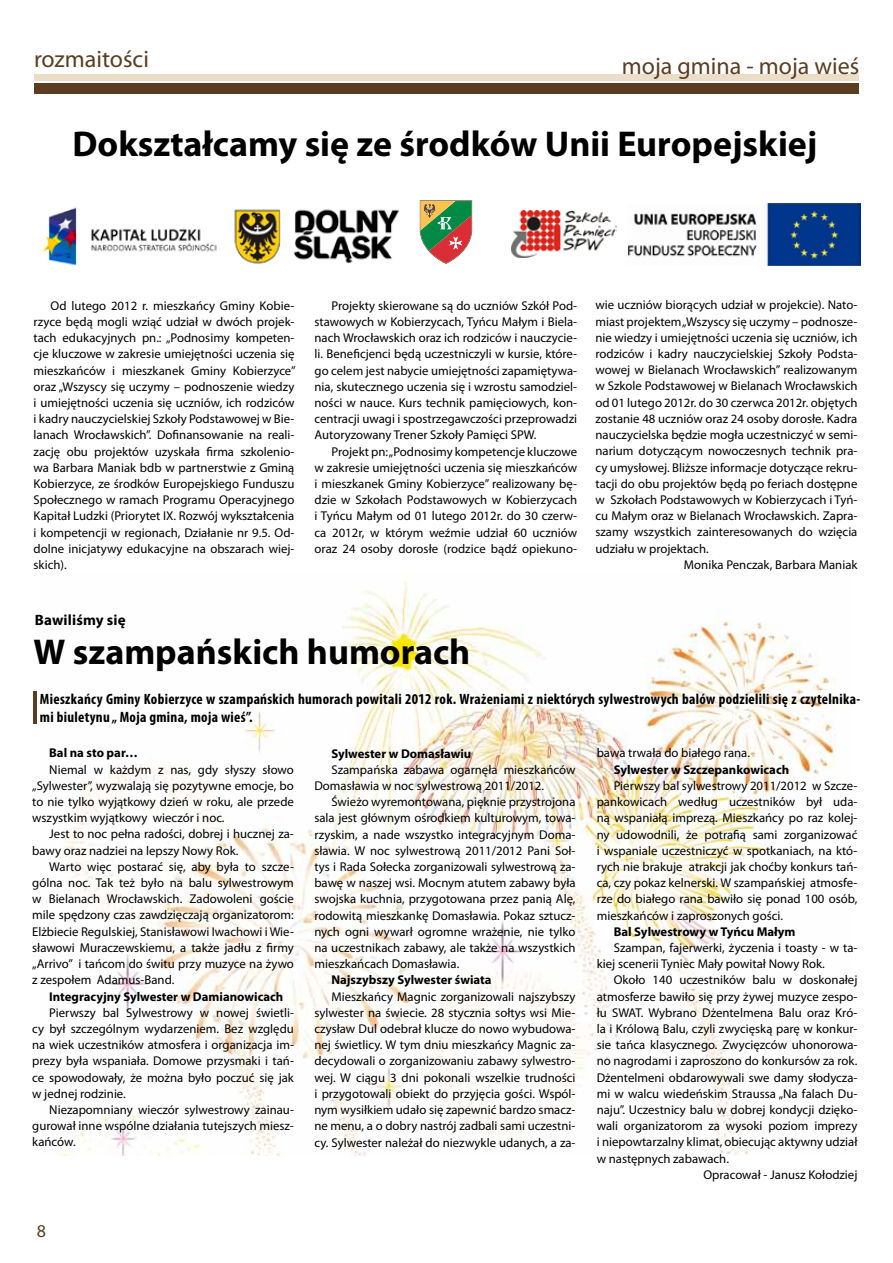
<style>
.page{position:relative;width:893px;height:1263px;background:#fff}
.page>*{position:absolute;margin:0;border:0;box-sizing:border-box;transform-origin:0 0}
.t1{font:700 36px "Myriad Pro";color:#000}
.t2{font:24px "Myriad Pro";color:#5c3d21}
.t3{font:18px "Myriad Pro";color:#5c3d21}
.t4{font:700 condensed 15px/18px "Myriad Pro";letter-spacing:.02em;color:#000}
.t5{font:700 15px "Myriad Pro";letter-spacing:.01em;color:#000}
.t6{font:12.75px/16.2px "Myriad Pro";color:#000;text-align:justify}
.t7{font:700 12.75px "Myriad Pro";color:#000}
</style>
<div class="page">
<div style="left:34px;top:83px;width:825px;height:10px;background:#5c3d21"></div>
<div style="left:34px;top:75px;width:825px;height:6px;background:#ebdec9"></div>
<img style="left:58px;top:582px;width:778px;height:573px">
<hr style="left:33px;top:692px;width:3px;height:32px;background:#5c3d21">
<img style="left:41px;top:207px;width:176px;height:59px">
<img style="left:628px;top:203px;width:232px;height:62px">
<svg style="left:419px;top:200px;width:54px;height:64px"></svg>
<img style="left:234px;top:209px;width:165px;height:55px">
<img style="left:511px;top:211px;width:105px;height:47px">
<h2 class="t2" style="left:34px;top:44px;width:116px">rozmaitości</h2>
<h2 class="t2" style="left:622px;top:52px;width:239px">moja gmina - moja wieś</h2>
<h1 class="t1" style="left:73px;top:120px;width:746px">Dokształcamy się ze środków Unii Europejskiej</h1>
<p class="t6" style="left:34px;top:297px;width:263px;text-indent:17px">Od lutego 2012 r. mieszkańcy Gminy Kobie&shy;rzyce będą mogli wziąć udział w dwóch projek&shy;tach edukacyjnych pn.: „Podnosimy kompeten&shy;cje kluczowe w zakresie umiejętności uczenia się mieszkańców i mieszkanek Gminy Kobierzyce” oraz „Wszyscy się uczymy – podnoszenie wiedzy i umiejętności uczenia się uczniów, ich rodziców i kadry nauczycielskiej Szkoły Podstawowej w Bie&shy;lanach Wrocławskich”. Dofinansowanie na reali&shy;zację obu projektów uzyskała firma szkolenio&shy;wa Barbara Maniak bdb w partnerstwie z Gminą Kobierzyce, ze środków Europejskiego Funduszu Społecznego w ramach Programu Operacyjnego Kapitał Ludzki (Priorytet IX. Rozwój wykształcenia i kompetencji w regionach, Działanie nr 9.5. Od&shy;dolne inicjatywy edukacyjne na obszarach wiej&shy;skich).</p>
<p class="t6" style="left:315px;top:297px;width:264px;text-indent:17px">Projekty skierowane są do uczniów Szkół Pod&shy;stawowych w Kobierzycach, Tyńcu Małym i Biela&shy;nach Wrocławskich oraz ich rodziców i nauczycie&shy;li. Beneficjenci będą uczestniczyli w kursie, które&shy;go celem jest nabycie umiejętności zapamiętywa&shy;nia, skutecznego uczenia się i wzrostu samodziel&shy;ności w nauce. Kurs technik pamięciowych, kon&shy;centracji uwagi i spostrzegawczości przeprowadzi Autoryzowany Trener Szkoły Pamięci SPW.</p>
<p class="t6" style="left:315px;top:443px;width:264px;text-indent:17px">Projekt pn: „Podnosimy kompetencje kluczowe w zakresie umiejętności uczenia się mieszkańców i mieszkanek Gminy Kobierzyce” realizowany bę&shy;dzie w Szkołach Podstawowych w Kobierzycach i Tyńcu Małym od 01 lutego 2012r. do 30 czerw&shy;ca 2012r, w którym weźmie udział 60 uczniów oraz 24 osoby dorosłe (rodzice bądź opiekuno-</p>
<p class="t5" style="left:35px;top:610px;width:92px">Bawiliśmy się</p>
<h1 class="t1" style="left:34px;top:629px;width:438px">W szampańskich humorach</h1>
<p class="t6" style="left:595px;top:297px;width:263px">wie uczniów biorących udział w projekcie). Nato-</p>
<p class="t6" style="left:595px;top:313px;width:263px">miast projektem „Wszyscy się uczymy – podnosze-</p>
<p class="t6" style="left:595px;top:329px;width:264px">nie wiedzy i umiejętności uczenia się uczniów, ich</p>
<p class="t6" style="left:595px;top:345px;width:263px">rodziców i kadry nauczycielskiej Szkoły Podsta-</p>
<p class="t6" style="left:595px;top:362px;width:263px">wowej w Bielanach Wrocławskich” realizowanym</p>
<p class="t6" style="left:595px;top:378px;width:264px">w Szkole Podstawowej w Bielanach Wrocławskich</p>
<p class="t6" style="left:595px;top:394px;width:263px">od 01 lutego 2012r. do 30 czerwca 2012r. objętych</p>
<p class="t6" style="left:595px;top:410px;width:263px">zostanie 48 uczniów oraz 24 osoby dorosłe. Kadra</p>
<p class="t6" style="left:595px;top:426px;width:264px">nauczycielska będzie mogła uczestniczyć w semi-</p>
<p class="t6" style="left:595px;top:443px;width:263px">narium dotyczącym nowoczesnych technik pra-</p>
<p class="t6" style="left:595px;top:459px;width:263px">cy umysłowej. Bliższe informacje dotyczące rekru-</p>
<p class="t6" style="left:595px;top:475px;width:263px">tacji do obu projektów będą po feriach dostępne</p>
<p class="t6" style="left:595px;top:491px;width:263px">w Szkołach Podstawowych w Kobierzycach i Tyń-</p>
<p class="t6" style="left:595px;top:507px;width:263px">cu Małym oraz w Bielanach Wrocławskich. Zapra-</p>
<p class="t6" style="left:595px;top:524px;width:263px">szamy wszystkich zainteresowanych do wzięcia</p>
<p class="t6" style="left:595px;top:540px;width:115px">udziału w projektach.</p>
<p class="t6" style="left:684px;top:556px;width:175px">Monika Penczak, Barbara Maniak</p>
<p class="t4" style="left:40px;top:690px;width:822px">Mieszkańcy Gminy Kobierzyce w szampańskich humorach powitali 2012 rok. Wrażeniami z niektórych sylwestrowych balów podzielili się z czytelnika&shy;mi biuletynu „ Moja gmina, moja wieś”.</p>
<p class="t7" style="left:49px;top:745px;width:90px">Bal na sto par…</p>
<p class="t6" style="left:32px;top:761px;width:263px;text-indent:17px">Niemal w każdym z nas, gdy słyszy słowo „Sylwester”, wyzwalają się pozytywne emocje, bo to nie tylko wyjątkowy dzień w roku, ale przede wszystkim wyjątkowy wieczór i noc.</p>
<p class="t6" style="left:32px;top:826px;width:263px;text-indent:17px">Jest to noc pełna radości, dobrej i hucznej za&shy;bawy oraz nadziei na lepszy Nowy Rok.</p>
<p class="t6" style="left:32px;top:858px;width:263px;text-indent:17px">Warto więc postarać się, aby była to szcze&shy;gólna noc. Tak też było na balu sylwestrowym w Bielanach Wrocławskich. Zadowoleni goście mile spędzony czas zawdzięczają organizatorom:<br>Elżbiecie Regulskiej, Stanisławowi Iwachowi i Wie&shy;sławowi Muraczewskiemu, a także jadłu z firmy „Arrivo” i tańcom do świtu przy muzyce na żywo z zespołem Adamus-Band.</p>
<p class="t7" style="left:49px;top:988px;width:236px">Integracyjny Sylwester w Damianowicach</p>
<p class="t6" style="left:32px;top:1004px;width:263px;text-indent:17px">Pierwszy bal Sylwestrowy w nowej świetli&shy;cy był szczególnym wydarzeniem. Bez względu na wiek uczestników atmosfera i organizacja im&shy;prezy była wspaniała. Domowe przysmaki i tań&shy;ce spowodowały, że można było poczuć się jak w jednej rodzinie.</p>
<p class="t6" style="left:32px;top:1101px;width:263px;text-indent:17px">Niezapomniany wieczór sylwestrowy zainau&shy;gurował inne wspólne działania tutejszych miesz&shy;kańców.</p>
<p class="t6" style="left:597px;top:745px;width:155px">bawa trwała do białego rana.</p>
<p class="t7" style="left:614px;top:761px;width:177px">Sylwester w Szczepankowicach</p>
<p class="t6" style="left:597px;top:777px;width:262px;text-indent:17px">Pierwszy bal sylwestrowy 2011/2012 w Szcze&shy;pankowicach według uczestników był uda&shy;ną wspaniałą imprezą. Mieszkańcy po raz kolej&shy;ny udowodnili, że potrafią sami zorganizować i wspaniale uczestniczyć w spotkaniach, na któ&shy;rych nie brakuje atrakcji jak choćby konkurs tań&shy;ca, czy pokaz kelnerski. W szampańskiej atmosfe&shy;rze do białego rana bawiło się ponad 100 osób, mieszkańców i zaproszonych gości.</p>
<p class="t7" style="left:614px;top:923px;width:183px">Bal Sylwestrowy w Tyńcu Małym</p>
<p class="t6" style="left:597px;top:939px;width:262px;text-indent:17px">Szampan, fajerwerki, życzenia i toasty - w ta&shy;kiej scenerii Tyniec Mały powitał Nowy Rok.</p>
<p class="t6" style="left:614px;top:972px;width:245px">Około 140 uczestników balu w doskonałej</p>
<p class="t6" style="left:597px;top:988px;width:262px">atmosferze bawiło się przy żywej muzyce zespo-</p>
<p class="t6" style="left:597px;top:1004px;width:262px">łu SWAT. Wybrano Dżentelmena Balu oraz Kró-</p>
<p class="t6" style="left:597px;top:1020px;width:262px">la i Królową Balu, czyli zwycięską parę w konkur-</p>
<p class="t6" style="left:597px;top:1037px;width:262px">sie tańca klasycznego. Zwycięzców uhonorowa-</p>
<p class="t6" style="left:597px;top:1053px;width:262px">no nagrodami i zaproszono do konkursów za rok.</p>
<p class="t6" style="left:597px;top:1069px;width:262px">Dżentelmeni obdarowywali swe damy słodycza-</p>
<p class="t6" style="left:597px;top:1085px;width:262px">mi w walcu wiedeńskim Straussa „Na falach Du-</p>
<p class="t6" style="left:597px;top:1101px;width:262px">naju”. Uczestnicy balu w dobrej kondycji dzięko-</p>
<p class="t6" style="left:597px;top:1118px;width:262px">wali organizatorom za wysoki poziom imprezy</p>
<p class="t6" style="left:597px;top:1134px;width:262px">i niepowtarzalny klimat, obiecując aktywny udział</p>
<p class="t6" style="left:597px;top:1150px;width:134px">w następnych zabawach.</p>
<p class="t6" style="left:703px;top:1166px;width:156px">Opracował - Janusz Kołodziej</p>
<p class="t7" style="left:331px;top:745px;width:141px">Sylwester w Domasławiu</p>
<p class="t6" style="left:314px;top:761px;width:263px;text-indent:17px">Szampańska zabawa ogarnęła mieszkańców<br>Domasławia w noc sylwestrową 2011/2012.</p>
<p class="t6" style="left:314px;top:793px;width:263px;text-indent:17px">Świeżo wyremontowana, pięknie przystrojona sala jest głównym ośrodkiem kulturowym, towa&shy;rzyskim, a nade wszystko integracyjnym Doma&shy;sławia. W noc sylwestrową 2011/2012 Pani Soł&shy;tys i Rada Sołecka zorganizowali sylwestrową za&shy;bawę w naszej wsi. Mocnym atutem zabawy była swojska kuchnia, przygotowana przez panią Alę, rodowitą mieszkankę Domasławia. Pokaz sztucz&shy;nych ogni wywarł ogromne wrażenie, nie tylko na uczestnikach zabawy, ale także na wszystkich mieszkańcach Domasławia.</p>
<p class="t7" style="left:331px;top:972px;width:162px">Najszybszy Sylwester świata</p>
<p class="t6" style="left:314px;top:988px;width:263px;text-indent:17px">Mieszkańcy Magnic zorganizowali najszybszy sylwester na świecie. 28 stycznia sołtys wsi Mie&shy;czysław Dul odebrał klucze do nowo wybudowa&shy;nej świetlicy. W tym dniu mieszkańcy Magnic za&shy;decydowali o zorganizowaniu zabawy sylwestro&shy;wej. W ciągu 3 dni pokonali wszelkie trudności i przygotowali obiekt do przyjęcia gości. Wspól&shy;nym wysiłkiem udało się zapewnić bardzo smacz&shy;ne menu, a o dobry nastrój zadbali sami uczestni&shy;cy. Sylwester należał do niezwykle udanych, a za-</p>
<h3 class="t3" style="left:37px;top:1219px;width:11px">8</h3>
</div>
